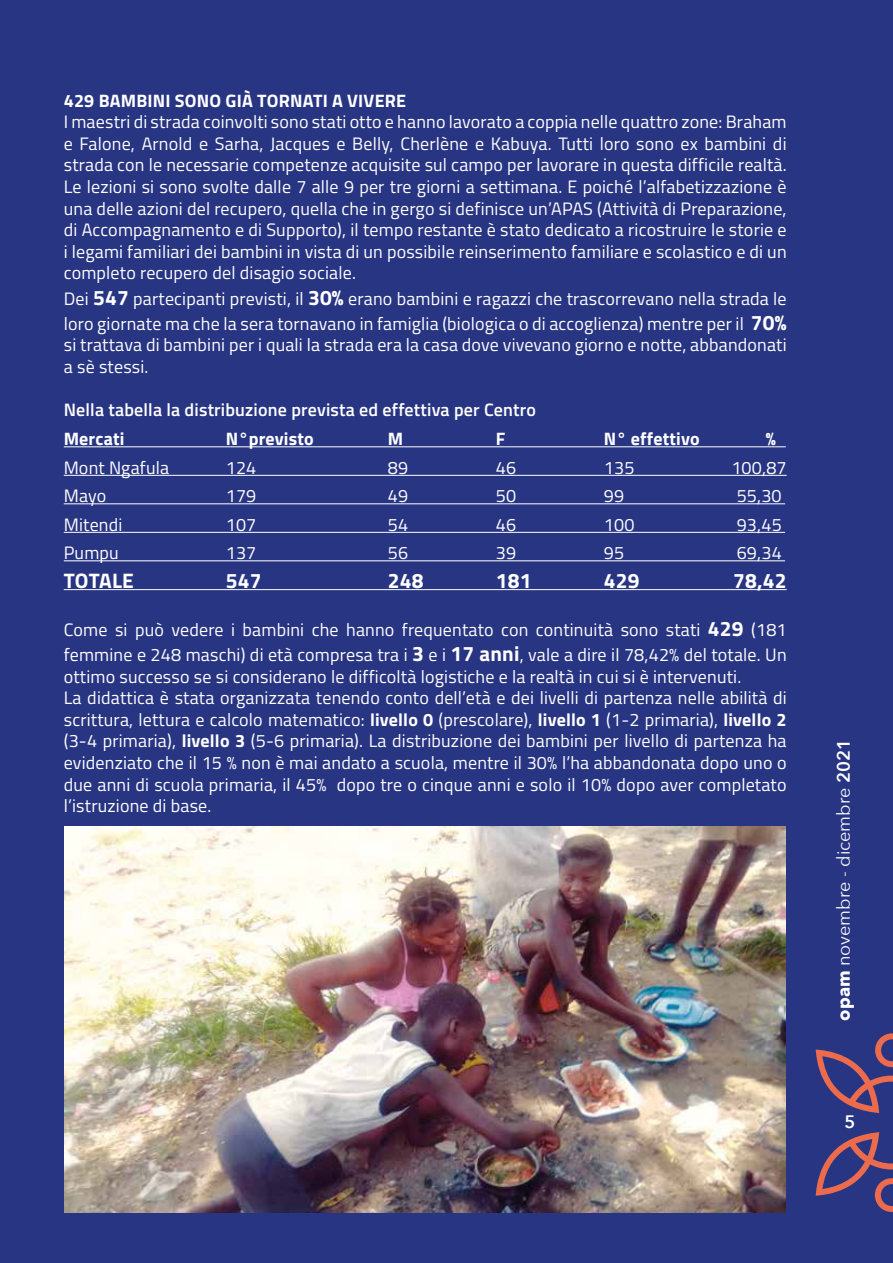
<style>
.page{position:relative;width:893px;height:1263px;background:#283583}
.page>*{position:absolute;margin:0;border:0;box-sizing:border-box;transform-origin:0 0}
.t1{font:700 21px "Titillium Web";letter-spacing:.01em;color:#fff}
.t2{font:18px/21.6px "Titillium Web";letter-spacing:.01em;color:#fff}
.t3{font:700 18px "Titillium Web";letter-spacing:.01em;color:#fff}
.t4{font:600 18px "Titillium Web";letter-spacing:.01em;color:#fff}
.t5{font:18px "Avenir Next";color:#fff}
.t6{font:600 18px "Avenir Next";color:#fff}
.s1{font-weight:700;font-size:21px}
.s2{font-weight:700}
.s3{font-weight:600}
</style>
<div class="page">
<svg style="left:816px;top:1033px;width:77px;height:80px"></svg>
<svg style="left:816px;top:1132px;width:77px;height:80px"></svg>
<hr style="left:64px;top:446px;width:722px;height:1px;background:#fff">
<hr style="left:64px;top:475px;width:723px;height:1px;background:#fff">
<hr style="left:64px;top:503px;width:721px;height:1px;background:#fff">
<hr style="left:64px;top:532px;width:721px;height:1px;background:#fff">
<hr style="left:64px;top:560px;width:721px;height:1px;background:#fff">
<hr style="left:64px;top:589px;width:723px;height:1px;background:#fff">
<img style="left:65px;top:826px;width:721px;height:386px">
<p class="t3" style="left:64px;top:86px;width:344px">429 BAMBINI SONO GIÀ TORNATI A VIVERE</p>
<p class="t2" style="left:64px;top:110px;width:724px;text-align:justify">I maestri di strada coinvolti sono stati otto e hanno lavorato a coppia nelle quattro zone: Braham e Falone, Arnold e Sarha, Jacques e Belly, Cherlène e Kabuya. Tutti loro sono ex bambini di strada con le necessarie competenze acquisite sul campo per lavorare in questa difficile realtà.<br>Le lezioni si sono svolte dalle 7 alle 9 per tre giorni a settimana. E poiché l’alfabetizzazione è una delle azioni del recupero, quella che in gergo si definisce un’APAS (Attività di Preparazione, di Accompagnamento e di Supporto), il tempo restante è stato dedicato a ricostruire le storie e i legami familiari dei bambini in vista di un possibile reinserimento familiare e scolastico e di un completo recupero del disagio sociale.</p>
<p class="t2" style="left:64px;top:285px;width:724px;line-height:25.2px">Dei <span class="s1">547</span> partecipanti previsti, il <span class="s1">30%</span> erano bambini e ragazzi che trascorrevano nella strada le loro giornate ma che la sera tornavano in famiglia (biologica o di accoglienza) mentre per il <span class="s1">70%</span></p>
<p class="t2" style="left:64px;top:333px;width:724px">si trattava di bambini per i quali la strada era la casa dove vivevano giorno e notte, abbandonati a sè stessi.</p>
<p class="t4" style="left:64px;top:396px;width:474px">Nella tabella la distribuzione prevista ed effettiva per Centro</p>
<p class="t3" style="left:64px;top:425px;width:62px">Mercati</p>
<p class="t3" style="left:226px;top:425px;width:89px">N°previsto</p>
<p class="t3" style="left:388px;top:425px;width:17px">M</p>
<p class="t3" style="left:496px;top:425px;width:11px">F</p>
<p class="t3" style="left:604px;top:425px;width:97px">N° effettivo</p>
<p class="t3" style="left:766px;top:425px;width:12px">%</p>
<p class="t2" style="left:64px;top:456px;width:107px">Mont Ngafula</p>
<p class="t2" style="left:226px;top:456px;width:32px">124</p>
<p class="t2" style="left:388px;top:456px;width:22px">89</p>
<p class="t2" style="left:496px;top:456px;width:22px">46</p>
<p class="t2" style="left:604px;top:456px;width:32px">135</p>
<p class="t2" style="left:731px;top:456px;width:57px">100,87</p>
<p class="t2" style="left:64px;top:484px;width:44px">Mayo</p>
<p class="t2" style="left:226px;top:484px;width:32px">179</p>
<p class="t2" style="left:388px;top:484px;width:22px">49</p>
<p class="t2" style="left:496px;top:484px;width:22px">50</p>
<p class="t2" style="left:604px;top:484px;width:22px">99</p>
<p class="t2" style="left:737px;top:484px;width:47px">55,30</p>
<p class="t2" style="left:64px;top:513px;width:60px">Mitendi</p>
<p class="t2" style="left:226px;top:513px;width:32px">107</p>
<p class="t2" style="left:388px;top:513px;width:22px">54</p>
<p class="t2" style="left:496px;top:513px;width:22px">46</p>
<p class="t2" style="left:604px;top:513px;width:32px">100</p>
<p class="t2" style="left:737px;top:513px;width:47px">93,45</p>
<p class="t2" style="left:64px;top:541px;width:57px">Pumpu</p>
<p class="t2" style="left:226px;top:541px;width:32px">137</p>
<p class="t2" style="left:388px;top:541px;width:22px">56</p>
<p class="t2" style="left:496px;top:541px;width:22px">39</p>
<p class="t2" style="left:604px;top:541px;width:22px">95</p>
<p class="t2" style="left:737px;top:541px;width:47px">69,34</p>
<p class="t1" style="left:64px;top:564px;width:71px">TOTALE</p>
<p class="t1" style="left:226px;top:564px;width:37px">547</p>
<p class="t1" style="left:388px;top:564px;width:37px">248</p>
<p class="t1" style="left:496px;top:564px;width:37px">181</p>
<p class="t1" style="left:604px;top:564px;width:37px">429</p>
<p class="t1" style="left:733px;top:564px;width:55px">78,42</p>
<p class="t2" style="left:64px;top:616px;width:724px;line-height:25.2px">Come si può vedere i bambini che hanno frequentato con continuità sono stati <span class="s1">429</span> (181 femmine e 248 maschi) di età compresa tra i <span class="s1">3</span> e i <span class="s1">17 anni</span>, vale a dire il 78,42% del totale. Un</p>
<p class="t2" style="left:64px;top:665px;width:724px">ottimo successo se si considerano le difficoltà logistiche e la realtà in cui si è intervenuti.<br>La didattica è stata organizzata tenendo conto dell’età e dei livelli di partenza nelle abilità di scrittura, lettura e calcolo matematico: <span class="s2">livello 0</span> (prescolare), <span class="s2">livello 1</span> (1-2 primaria), <span class="s2">livello 2 </span>(3-4 primaria), <span class="s2">livello 3</span> (5-6 primaria). La distribuzione dei bambini per livello di partenza ha evidenziato che il 15 % non è mai andato a scuola, mentre il 30% l’ha abbandonata dopo uno o due anni di scuola primaria, il 45% dopo tre o cinque anni e solo il 10% dopo aver completato l’istruzione di base.</p>
<p class="t5" style="left:828px;top:1020px;width:283px;rotate:-90deg"><span class="s2">opam</span> novembre - dicembre <span class="s3">2021</span></p>
<p class="t6" style="left:844px;top:1106px;width:12px">5</p>
</div>
